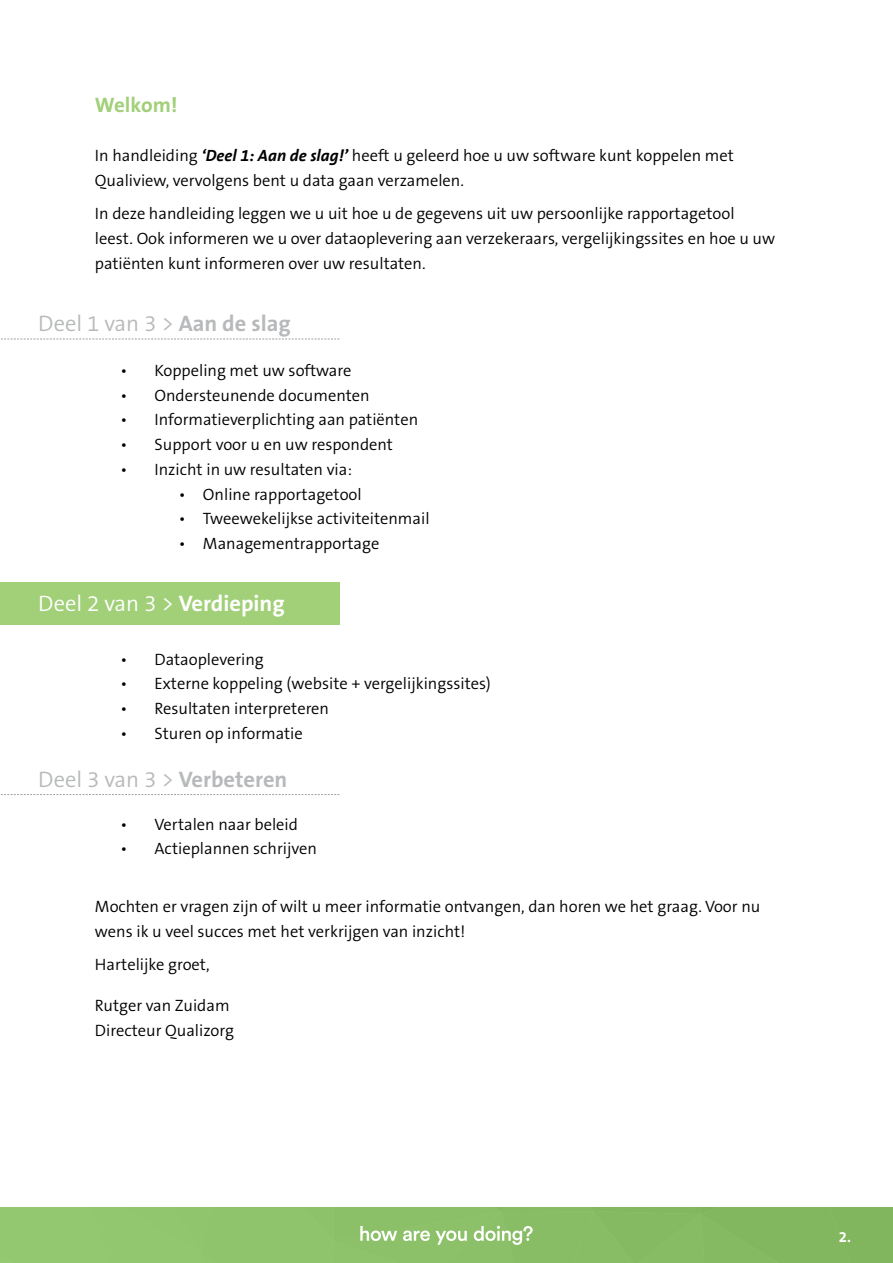
<style>
.page{position:relative;width:893px;height:1263px;background:#fff}
.page>*{position:absolute;margin:0;border:0;box-sizing:border-box;transform-origin:0 0}
.t1{font:300 22.5px "The Sans B4";color:#b7b9bb}
.t2{font:300 22.5px "The Sans B4";color:#fff}
.t3{font:700 21px "The Sans B7";color:#a1d078}
.t4{font:300 16.5px/24.8px "The Sans B4";color:#000}
.t5{font:700 15px "The Sans B7";color:#fff}
.s1{font-family:"The Sans B7";font-weight:700;font-style:italic}
.s2{font-family:"The Sans B7";font-weight:700}
</style>
<div class="page">
<svg style="left:0;top:1208px;width:893px;height:55px"></svg>
<div style="left:0;top:583px;width:339px;height:42px;background:#a1d078"></div>
<svg style="left:1px;top:339px;width:338px;height:1px"></svg>
<svg style="left:1px;top:794px;width:338px;height:1px"></svg>
<p class="t3" style="left:95px;top:94px;width:84px">Welkom!</p>
<p class="t4" style="left:95px;top:144px;width:640px">In handleiding <span class="s1">‘Deel 1: Aan de slag!’</span> heeft u geleerd hoe u uw software kunt koppelen met<br>Qualiview, vervolgens bent u data gaan verzamelen.</p>
<p class="t4" style="left:95px;top:202px;width:682px">In deze handleiding leggen we u uit hoe u de gegevens uit uw persoonlijke rapportagetool leest. Ook informeren we u over dataoplevering aan verzekeraars, vergelijkingssites en hoe u uw patiënten kunt informeren over uw resultaten.</p>
<h1 class="t1" style="left:38px;top:311px;width:254px">Deel 1 van 3 &gt; <span class="s2">Aan de slag</span></h1>
<p class="t4" style="left:120px;top:358px;width:232px">• Koppeling met uw software</p>
<p class="t4" style="left:120px;top:383px;width:251px">• Ondersteunende documenten</p>
<p class="t4" style="left:120px;top:408px;width:299px">• Informatieverplichting aan patiënten</p>
<p class="t4" style="left:120px;top:433px;width:274px">• Support voor u en uw respondent</p>
<p class="t4" style="left:120px;top:457px;width:233px">• Inzicht in uw resultaten via:</p>
<p class="t4" style="left:179px;top:482px;width:184px">• Online rapportagetool</p>
<p class="t4" style="left:179px;top:507px;width:252px">• Tweewekelijkse activiteitenmail</p>
<p class="t4" style="left:179px;top:532px;width:202px">• Managementrapportage</p>
<h1 class="t2" style="left:38px;top:592px;width:248px">Deel 2 van 3 &gt; <span class="s2">Verdieping</span></h1>
<p class="t4" style="left:120px;top:647px;width:145px">• Dataoplevering</p>
<p class="t4" style="left:120px;top:672px;width:372px">• Externe koppeling (website + vergelijkingssites)</p>
<p class="t4" style="left:120px;top:697px;width:210px">• Resultaten interpreteren</p>
<p class="t4" style="left:120px;top:721px;width:184px">• Sturen op informatie</p>
<h1 class="t1" style="left:38px;top:767px;width:251px">Deel 3 van 3 &gt; <span class="s2">Verbeteren</span></h1>
<p class="t4" style="left:120px;top:812px;width:179px">• Vertalen naar beleid</p>
<p class="t4" style="left:120px;top:837px;width:198px">• Actieplannen schrijven</p>
<p class="t4" style="left:95px;top:895px;width:667px">Mochten er vragen zijn of wilt u meer informatie ontvangen, dan horen we het graag. Voor nu wens ik u veel succes met het verkrijgen van inzicht!</p>
<p class="t4" style="left:95px;top:952px;width:116px">Hartelijke groet,</p>
<p class="t4" style="left:95px;top:994px;width:141px">Rutger van Zuidam<br>Directeur Qualizorg</p>
<p class="t5" style="left:839px;top:1228px;width:14px">2.</p>
</div>
